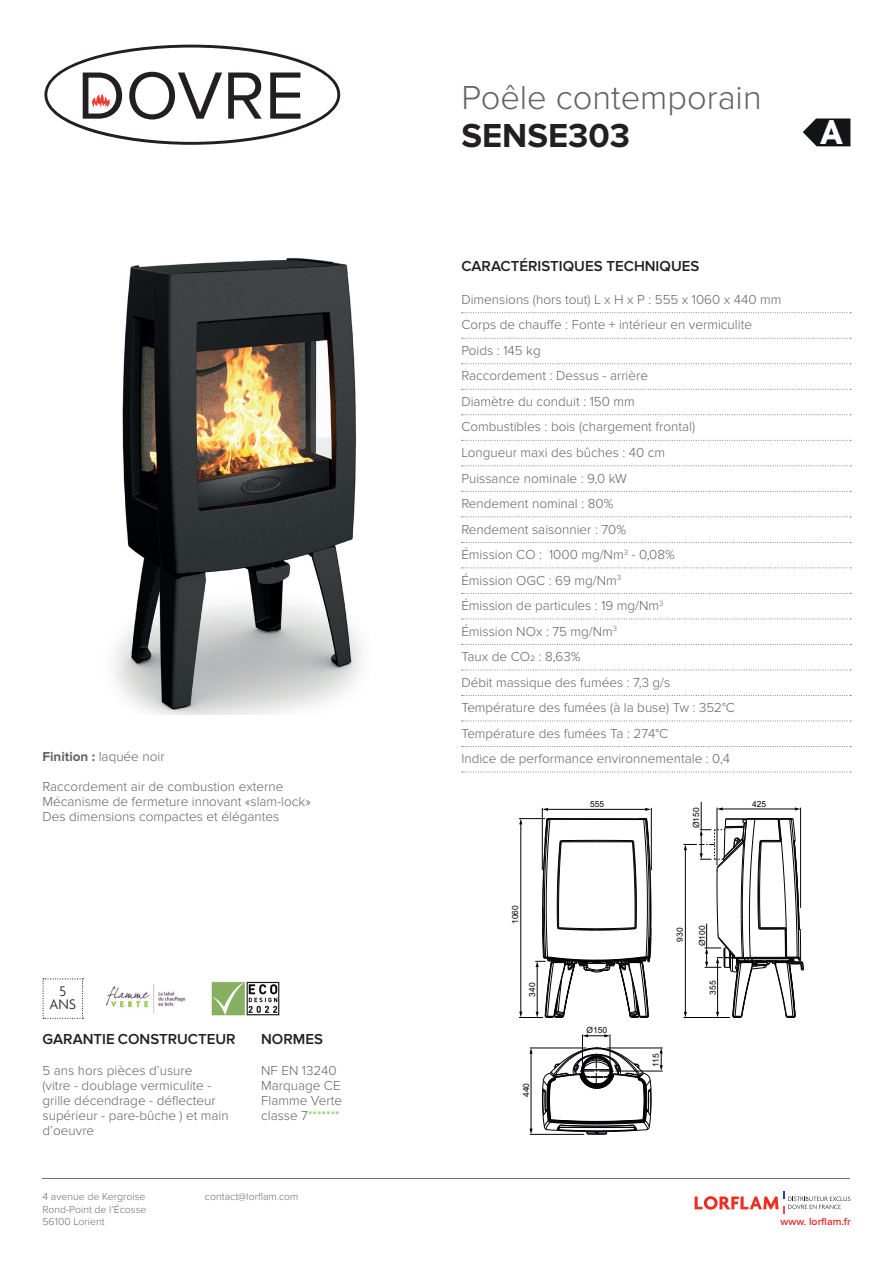
<style>
.page{position:relative;width:893px;height:1263px;background:#fff}
.page>*{position:absolute;margin:0;border:0;box-sizing:border-box;transform-origin:0 0}
.t1{font:69.15px "Proxima Nova";color:#231f20}
.t2{font:700 37.35px "Agenda";color:#fff}
.t3{font:300 34.5px "Proxima Nova";color:#636366}
.t4{font:700 34.5px "Proxima Nova";color:#231f20}
.t5{font:600 15px "Proxima Nova";color:#231f20}
.t6{font:300 15px/13.5px "Agenda";color:#231f20;text-align:center}
.t7{font:300 13.5px/25.5px "Proxima Nova";color:#636366}
.t8{font:300 10.5px/12.6px "Proxima Nova";color:#6c6d70;text-align:justify}
.t9{font:600 10.5px "Proxima Nova";color:#ed2826}
.t10{font:8.4px "Arial";color:#040406}
.s1{font-weight:700}
.s2{color:#71bf44}
</style>
<div class="page">
<svg style="left:43px;top:978px;width:40px;height:41px"></svg>
<img style="left:105px;top:984px;width:81px;height:30px">
<hr style="left:607px;top:1048px;width:56px;height:1px;background:#040406">
<hr style="left:547px;top:809px;width:99px;height:1px;background:#040406">
<svg style="left:645px;top:808px;width:6px;height:3px"></svg>
<svg style="left:519px;top:818px;width:133px;height:200px"></svg>
<hr style="left:542px;top:808px;width:1px;height:62px;background:#040406">
<hr style="left:530px;top:1134px;width:54px;height:1px;background:#040406">
<hr style="left:530px;top:1048px;width:56px;height:1px;background:#040406">
<hr style="left:616px;top:1071px;width:47px;height:1px;background:#040406">
<hr style="left:651px;top:808px;width:1px;height:62px;background:#040406">
<hr style="left:531px;top:1053px;width:1px;height:76px;background:#040406">
<svg style="left:529px;top:1128px;width:4px;height:6px"></svg>
<svg style="left:529px;top:1048px;width:4px;height:6px"></svg>
<svg style="left:583px;top:1034px;width:27px;height:3px"></svg>
<hr style="left:582px;top:1034px;width:1px;height:33px;background:#040406">
<hr style="left:610px;top:1034px;width:1px;height:33px;background:#040406">
<svg style="left:542px;top:1048px;width:110px;height:87px"></svg>
<svg style="left:660px;top:1048px;width:3px;height:23px"></svg>
<svg style="left:683px;top:802px;width:121px;height:216px"></svg>
<img style="left:114px;top:257px;width:249px;height:458px">
<svg style="left:803px;top:118px;width:47px;height:28px"></svg>
<img style="left:211px;top:981px;width:69px;height:35px">
<svg style="left:462px;top:363px;width:389px;height:1px"></svg>
<svg style="left:462px;top:465px;width:389px;height:1px"></svg>
<svg style="left:462px;top:312px;width:389px;height:1px"></svg>
<svg style="left:462px;top:338px;width:389px;height:1px"></svg>
<svg style="left:462px;top:389px;width:389px;height:1px"></svg>
<svg style="left:462px;top:414px;width:389px;height:1px"></svg>
<svg style="left:462px;top:440px;width:389px;height:1px"></svg>
<svg style="left:462px;top:491px;width:389px;height:1px"></svg>
<svg style="left:462px;top:516px;width:389px;height:1px"></svg>
<svg style="left:462px;top:542px;width:389px;height:1px"></svg>
<svg style="left:462px;top:567px;width:389px;height:1px"></svg>
<svg style="left:462px;top:593px;width:389px;height:1px"></svg>
<svg style="left:462px;top:618px;width:389px;height:1px"></svg>
<svg style="left:462px;top:644px;width:389px;height:1px"></svg>
<svg style="left:462px;top:669px;width:389px;height:1px"></svg>
<svg style="left:462px;top:695px;width:389px;height:1px"></svg>
<svg style="left:462px;top:721px;width:389px;height:1px"></svg>
<svg style="left:462px;top:746px;width:389px;height:1px"></svg>
<svg style="left:462px;top:772px;width:389px;height:1px"></svg>
<hr style="left:43px;top:1178px;width:807px;height:1px;background:#6c6d70">
<svg style="left:695px;top:1192px;width:155px;height:21px"></svg>
<svg style="left:44px;top:45px;width:296px;height:100px"></svg>
<h1 class="t1" style="left:77px;top:44px;width:228px">DOVRE</h1>
<h3 class="t3" style="left:461px;top:78px;width:302px">Poêle contemporain</h3>
<h3 class="t4" style="left:461px;top:115px;width:170px">SENSE303</h3>
<h2 class="t2" style="left:820px;top:109px;width:25px">A</h2>
<p class="t7" style="left:43px;top:744px;width:124px"><span class="s1">Finition :</span> laquée noir</p>
<p class="t7" style="left:43px;top:779px;width:270px;line-height:15px">Raccordement air de combustion externe<br>Mécanisme de fermeture innovant «slam-lock»<br>Des dimensions compactes et élégantes</p>
<p class="t5" style="left:461px;top:257px;width:239px">CARACTÉRISTIQUES TECHNIQUES</p>
<p class="t7" style="left:461px;top:287px;width:322px">Dimensions (hors tout) L x H x P : 555 x 1060 x 440 mm<br>Corps de chauffe : Fonte + intérieur en vermiculite<br>Poids : 145 kg<br>Raccordement : Dessus - arrière<br>Diamètre du conduit : 150 mm<br>Combustibles : bois (chargement frontal)<br>Longueur maxi des bûches : 40 cm<br>Puissance nominale : 9,0 kW<br>Rendement nominal : 80%<br>Rendement saisonnier : 70%<br>Émission CO : 1000 mg/Nm<sup>3</sup> - 0,08%<br>Émission OGC : 69 mg/Nm<sup>3<br></sup>Émission de particules : 19 mg/Nm<sup>3<br></sup>Émission NOx : 75 mg/Nm<sup>3<br></sup>Taux de CO2 : 8,63%<br>Débit massique des fumées : 7,3 g/s<br>Température des fumées (à la buse) Tw : 352°C<br>Température des fumées Ta : 274°C<br>Indice de performance environnementale : 0,4</p>
<p class="t10" style="left:509px;top:924px;width:20px;rotate:-90deg">1060</p>
<p class="t10" style="left:590px;top:798px;width:16px">555</p>
<p class="t10" style="left:690px;top:828px;width:22px;rotate:-90deg">Ø150</p>
<p class="t10" style="left:674px;top:941px;width:16px;rotate:-90deg">930</p>
<p class="t10" style="left:696px;top:946px;width:22px;rotate:-90deg">Ø100</p>
<p class="t10" style="left:752px;top:798px;width:16px">425</p>
<p class="t6" style="left:50px;top:984px;width:28px">5<br>ANS</p>
<p class="t10" style="left:707px;top:995px;width:16px;rotate:-90deg">355</p>
<p class="t10" style="left:526px;top:997px;width:16px;rotate:-90deg">340</p>
<p class="t5" style="left:43px;top:1030px;width:195px">GARANTIE CONSTRUCTEUR</p>
<p class="t7" style="left:43px;top:1063px;width:188px;line-height:15px">5 ans hors pièces d’usure<br>(vitre - doublage vermiculite - grille décendrage - déflecteur supérieur - pare-bûche ) et main d’oeuvre</p>
<p class="t5" style="left:261px;top:1030px;width:63px">NORMES</p>
<p class="t7" style="left:261px;top:1063px;width:82px;line-height:15px">NF EN 13240<br>Marquage CE<br>Flamme Verte classe 7<span class="s2">*******</span></p>
<p class="t10" style="left:520px;top:1097px;width:16px;rotate:-90deg">440</p>
<p class="t10" style="left:587px;top:1024px;width:22px">Ø150</p>
<p class="t10" style="left:650px;top:1067px;width:15px;rotate:-90deg">115</p>
<p class="t8" style="left:43px;top:1190px;width:106px">4 avenue de Kergroise Rond-Point de l’Écosse 56100 Lorient</p>
<p class="t8" style="left:205px;top:1190px;width:95px">contact@lorflam.com</p>
<p class="t9" style="left:780px;top:1216px;width:72px">www. lorflam.fr</p>
</div>
